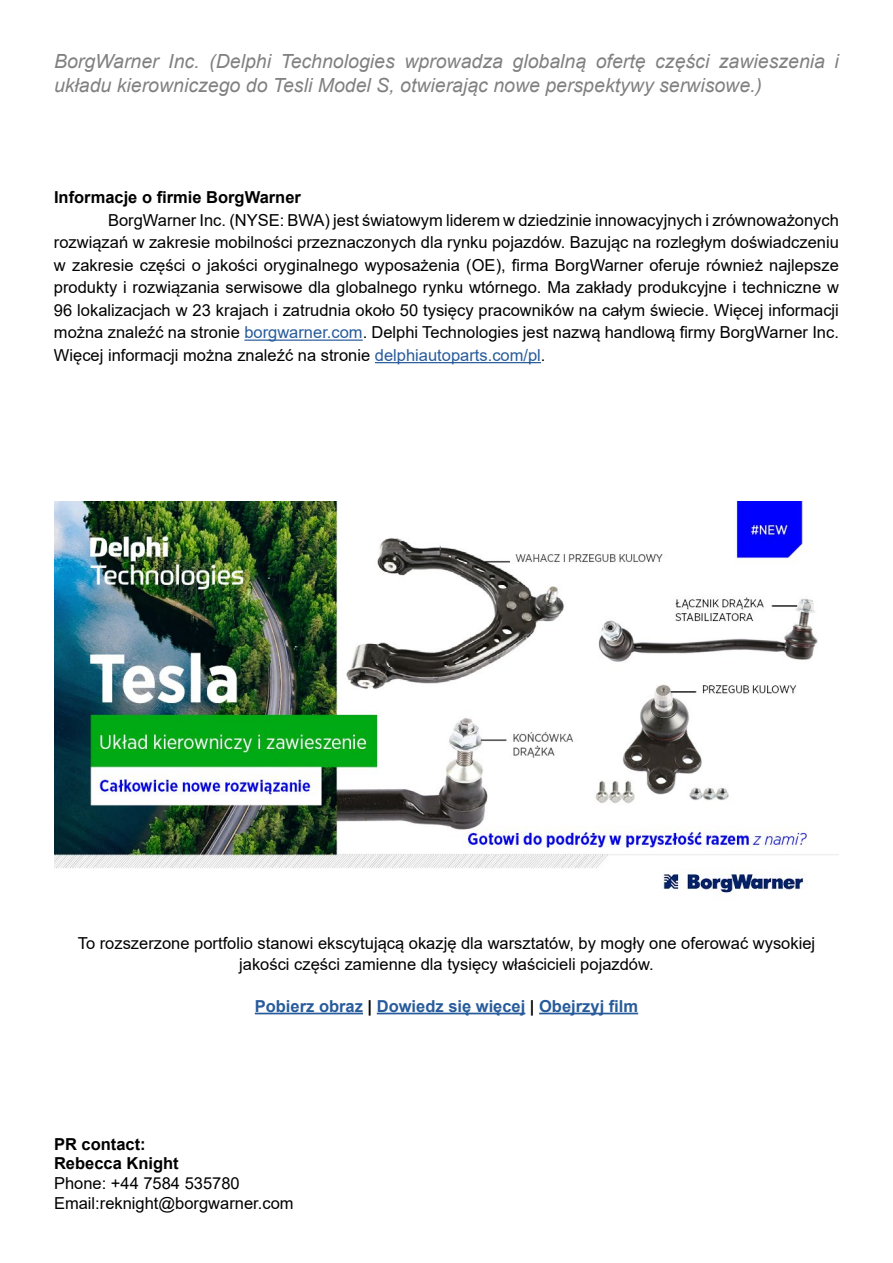
<style>
.page{position:relative;width:893px;height:1263px;background:#fff}
.page>*{position:absolute;margin:0;border:0;box-sizing:border-box;transform-origin:0 0}
.t1{font:italic 19.5px/23.4px "Arial";color:#000}
.t2{font:16.5px/22.5px "Arial";color:#000}
.t3{font:700 16.5px/19.8px "Arial";color:#000}
.t4{font:700 16.5px "Arial";color:#275b9b}
.s1{color:#275b9b}
.s2{color:#000}
</style>
<div class="page">
<img style="left:54px;top:502px;width:785px;height:392px">
<hr style="left:255px;top:1013px;width:108px;height:1px;background:#275b9b">
<hr style="left:377px;top:1013px;width:148px;height:1px;background:#275b9b">
<hr style="left:539px;top:1013px;width:99px;height:1px;background:#275b9b">
<hr style="left:244px;top:339px;width:119px;height:2px;background:#275b9b">
<hr style="left:375px;top:362px;width:166px;height:1px;background:#275b9b">
<p class="t1" style="left:54px;top:50px;width:786px">BorgWarner Inc. (Delphi Technologies wprowadza globalną ofertę części zawieszenia i układu kierowniczego do Tesli Model S, otwierając nowe perspektywy serwisowe.)</p>
<p class="t3" style="left:54px;top:188px;width:248px">Informacje o firmie BorgWarner</p>
<p class="t2" style="left:54px;top:209px;width:786px;text-align:justify;text-indent:54px">BorgWarner Inc. (NYSE: BWA) jest światowym liderem w dziedzinie innowacyjnych i zrównoważonych rozwiązań w zakresie mobilności przeznaczonych dla rynku pojazdów. Bazując na rozległym doświadczeniu w zakresie części o jakości oryginalnego wyposażenia (OE), firma BorgWarner oferuje również najlepsze produkty i rozwiązania serwisowe dla globalnego rynku wtórnego. Ma zakłady produkcyjne i techniczne w 96 lokalizacjach w 23 krajach i zatrudnia około 50 tysięcy pracowników na całym świecie. Więcej informacji można znaleźć na stronie <span class="s1">borgwarner.com</span>. Delphi Technologies jest nazwą handlową firmy BorgWarner Inc.<br>Więcej informacji można znaleźć na stronie <span class="s1">delphiautoparts.com/pl</span>.</p>
<p class="t2" style="left:78px;top:932px;width:739px;line-height:21px;text-align:center">To rozszerzone portfolio stanowi ekscytującą okazję dla warsztatów, by mogły one oferować wysokiej jakości części zamienne dla tysięcy właścicieli pojazdów.</p>
<p class="t4" style="left:255px;top:994px;width:385px">Pobierz obraz <span class="s2">|</span> Dowiedz się więcej <span class="s2">|</span> Obejrzyj film</p>
<p class="t3" style="left:54px;top:1134px;width:126px">PR contact:<br>Rebecca Knight</p>
<p class="t2" style="left:54px;top:1173px;width:241px;line-height:19.8px">Phone: +44 7584 535780<br>Email:reknight@borgwarner.com</p>
</div>
